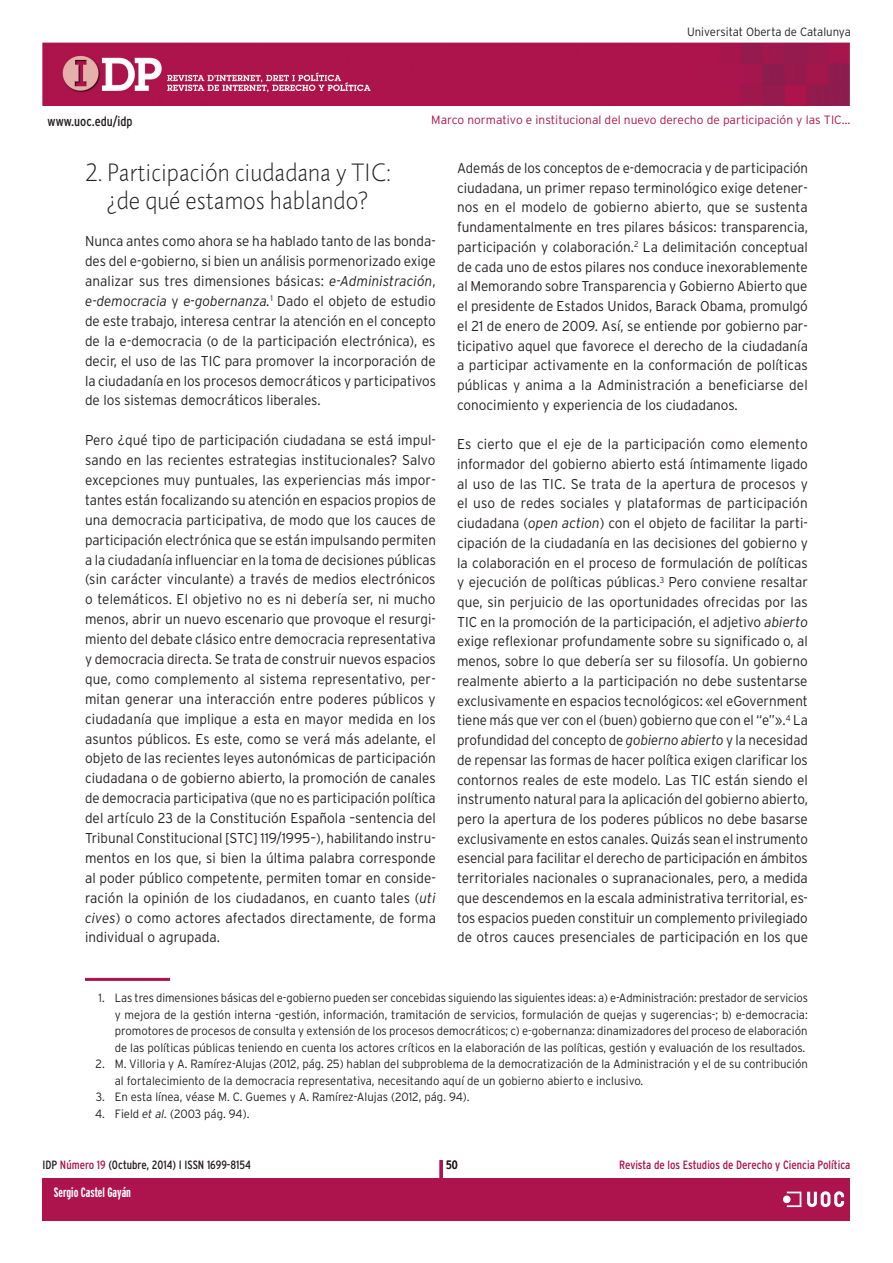
<style>
.page{position:relative;width:893px;height:1263px;background:#fff}
.page>*{position:absolute;margin:0;border:0;box-sizing:border-box;transform-origin:0 0}
._1TITOLTEXTGENERAL{font:300 24px/29px "Pragma ND";color:#231f20;text-align:center;scale:.95 1}
.TEXTGENERAL{font:300 14.25px/20px "Interstate";color:#231f20;text-align:justify;scale:.95 1}
.TEXTGENERAL-2{font:300 14.25px/19.8px "Interstate";color:#231f20;text-align:justify;scale:.93 1}
.t1{font:700 extra-condensed 13.5px "Interstate";color:#fff}
.t2{font:condensed 13.5px "Interstate";color:#231f20}
.notaprimeraambfilet{font:300 12px/16.5px "Interstate";color:#231f20;text-align:justify;scale:.94 1}
.notassegüents{font:300 12px/16.5px "Interstate";color:#231f20;scale:.95 1}
.t3{font:300 12px "Interstate";color:#ad134c}
.t4{font:condensed 12px "Interstate";color:#ad134c}
.t5{font:condensed 12px "Interstate";color:#231f20}
.notaprimeraambfilet-2{font:300 12px "Interstate";color:#231f20;scale:.95 1}
.t6{font:700 extra-condensed 12px "Interstate";color:#fff}
.s1{font-style:italic}
.s2{color:#ad134c}
</style>
<div class="page">
<img style="left:43px;top:43px;width:807px;height:63px">
<div style="left:43px;top:1178px;width:807px;height:42px;background:#ad134c"></div>
<div style="left:783px;top:1195px;width:8px;height:8px;background:#fff;border-radius:50%"></div>
<svg style="left:787px;top:1191px;width:57px;height:17px"></svg>
<hr style="left:440px;top:1160px;width:3px;height:44px;background:#ad134c">
<hr style="left:85px;top:978px;width:85px;height:3px;background:#ad134c">
<p class="t2" style="left:48px;top:113px;width:87px">www.uoc.edu/idp</p>
<p class="notaprimeraambfilet-2" style="left:687px;top:25px;width:174px">Universitat Oberta de Catalunya</p>
<p class="t3" style="left:431px;top:113px;width:421px">Marco normativo e institucional del nuevo derecho de participación y las TIC…</p>
<p class="_1TITOLTEXTGENERAL" style="left:85px;top:157px;width:323px">2. Participación ciudadana y TIC: ¿de qué estamos hablando?</p>
<p class="TEXTGENERAL" style="left:85px;top:231px;width:371px">Nunca antes como ahora se ha hablado tanto de las bonda&shy;des del e-gobierno, si bien un análisis pormenorizado exige analizar sus tres dimensiones básicas: <span class="s1">e-Administración</span>, <span class="s1">e-democracia</span> y <span class="s1">e-gobernanza.</span><sup>1</sup> Dado el objeto de estudio de este trabajo, interesa centrar la atención en el concepto de la e-democracia (o de la participación electrónica), es decir, el uso de las TIC para promover la incorporación de la ciudadanía en los procesos democráticos y participativos de los sistemas democráticos liberales.</p>
<p class="TEXTGENERAL" style="left:85px;top:430px;width:371px">Pero ¿qué tipo de participación ciudadana se está impul&shy;sando en las recientes estrategias institucionales? Salvo excepciones muy puntuales, las experiencias más impor&shy;tantes están focalizando su atención en espacios propios de una democracia participativa, de modo que los cauces de participación electrónica que se están impulsando permiten a la ciudadanía influenciar en la toma de decisiones públicas (sin carácter vinculante) a través de medios electrónicos o telemáticos. El objetivo no es ni debería ser, ni mucho menos, abrir un nuevo escenario que provoque el resurgi&shy;miento del debate clásico entre democracia representativa y democracia directa. Se trata de construir nuevos espacios que, como complemento al sistema representativo, per&shy;mitan generar una interacción entre poderes públicos y ciudadanía que implique a esta en mayor medida en los asuntos públicos. Es este, como se verá más adelante, el objeto de las recientes leyes autonómicas de participación ciudadana o de gobierno abierto, la promoción de canales de democracia participativa (que no es participación política del artículo 23 de la Constitución Española –sentencia del Tribunal Constitucional [STC] 119/1995–), habilitando instru&shy;mentos en los que, si bien la última palabra corresponde al poder público competente, permiten tomar en conside&shy;ración la opinión de los ciudadanos, en cuanto tales (<span class="s1">uti cives</span>) o como actores afectados directamente, de forma individual o agrupada.</p>
<p class="TEXTGENERAL-2" style="left:457px;top:158px;width:379px">Además de los conceptos de e-democracia y de participación ciudadana, un primer repaso terminológico exige detener&shy;nos en el modelo de gobierno abierto, que se sustenta fundamentalmente en tres pilares básicos: transparencia, participación y colaboración.<sup>2</sup> La delimitación conceptual de cada uno de estos pilares nos conduce inexorablemente al Memorando sobre Transparencia y Gobierno Abierto que el presidente de Estados Unidos, Barack Obama, promulgó el 21 de enero de 2009. Así, se entiende por gobierno par&shy;ticipativo aquel que favorece el derecho de la ciudadanía a participar activamente en la conformación de políticas públicas y anima a la Administración a beneficiarse del conocimiento y experiencia de los ciudadanos.</p>
<p class="TEXTGENERAL" style="left:457px;top:434px;width:371px">Es cierto que el eje de la participación como elemento informador del gobierno abierto está íntimamente ligado al uso de las TIC. Se trata de la apertura de procesos y el uso de redes sociales y plataformas de participación ciudadana (<span class="s1">open action</span>) con el objeto de facilitar la parti&shy;cipación de la ciudadanía en las decisiones del gobierno y la colaboración en el proceso de formulación de políticas y ejecución de políticas públicas.<sup>3</sup> Pero conviene resaltar que, sin perjuicio de las oportunidades ofrecidas por las TIC en la promoción de la participación, el adjetivo <span class="s1">abierto </span>exige reflexionar profundamente sobre su significado o, al menos, sobre lo que debería ser su filosofía. Un gobierno realmente abierto a la participación no debe sustentarse exclusivamente en espacios tecnológicos: «el eGovernment tiene más que ver con el (buen) gobierno que con el “e”».<sup>4</sup> La profundidad del concepto de <span class="s1">gobierno abierto</span> y la necesidad de repensar las formas de hacer política exigen clarificar los contornos reales de este modelo. Las TIC están siendo el instrumento natural para la aplicación del gobierno abierto, pero la apertura de los poderes públicos no debe basarse exclusivamente en estos canales. Quizás sean el instrumento esencial para facilitar el derecho de participación en ámbitos territoriales nacionales o supranacionales, pero, a medida que descendemos en la escala administrativa territorial, es&shy;tos espacios pueden constituir un complemento privilegiado de otros cauces presenciales de participación en los que</p>
<p class="notaprimeraambfilet" style="left:115px;top:989px;width:739px;text-indent:-16px">1. Las tres dimensiones básicas del e-gobierno pueden ser concebidas siguiendo las siguientes ideas: a) e-Administración: prestador de servicios y mejora de la gestión interna -gestión, información, tramitación de servicios, formulación de quejas y sugerencias-; b) e-democracia: promotores de procesos de consulta y extensión de los procesos democráticos; c) e-gobernanza: dinamizadores del proceso de elaboración de las políticas públicas teniendo en cuenta los actores críticos en la elaboración de las políticas, gestión y evaluación de los resultados.</p>
<p class="notassegüents" style="left:115px;top:1055px;width:731px;text-indent:-19px">2. M. Villoria y A. Ramírez-Alujas (2012, pág. 25) hablan del subproblema de la democratización de la Administración y el de su contribución al fortalecimiento de la democracia representativa, necesitando aquí de un gobierno abierto e inclusivo.</p>
<p class="notassegüents" style="left:96px;top:1088px;width:395px">3. En esta línea, véase M. C. Guemes y A. Ramírez-Alujas (2012, pág. 94).</p>
<p class="notassegüents" style="left:95px;top:1105px;width:164px">4. Field <span class="s1">et al.</span> (2003 pág. 94).</p>
<p class="t5" style="left:446px;top:1158px;width:13px">50</p>
<p class="t5" style="left:43px;top:1158px;width:210px">IDP <span class="s2">Número 19</span> (Octubre, 2014) I ISSN 1699-8154</p>
<p class="t4" style="left:619px;top:1158px;width:233px">Revista de los Estudios de Derecho y Ciencia Política</p>
<p class="t1" style="left:54px;top:1185px;width:62px">Jose R. Agustin</p>
<p class="t1" style="left:54px;top:1185px;width:79px">Sergio Castel Gayán</p>
<p class="t6" style="left:54px;top:1185px;width:31px">Eloi Puig</p>
<p class="t6" style="left:59px;top:1185px;width:31px">Eloi Puig</p>
</div>
